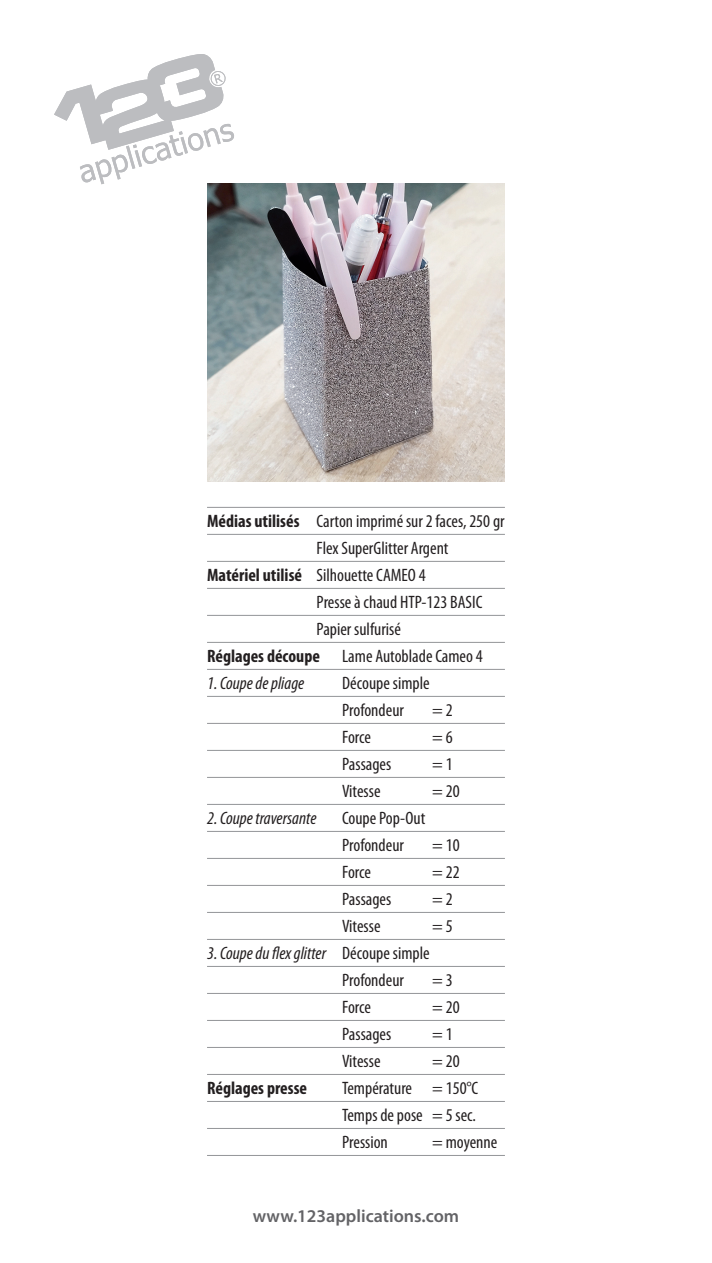
<style>
.page{position:relative;width:712px;height:1263px;background:#fff}
.page>*{position:absolute;margin:0;border:0;box-sizing:border-box;transform-origin:0 0}
.t1{font:condensed 18px/27px "Myriad Pro";color:#231f20}
.t2{font:italic condensed 18px "Myriad Pro";color:#231f20}
.t3{font:600 18px "Myriad Pro";color:#636366}
.t4{font:700 condensed 18px "Myriad Pro";color:#231f20}
.s1{font-weight:700}
.s2{font-style:italic}
</style>
<div class="page">
<svg style="left:54px;top:54px;width:180px;height:130px"></svg>
<img style="left:207px;top:184px;width:298px;height:297px">
<hr style="left:207px;top:507px;width:298px;height:1px;background:#939598">
<hr style="left:207px;top:534px;width:298px;height:1px;background:#939598">
<hr style="left:207px;top:561px;width:298px;height:1px;background:#939598">
<hr style="left:207px;top:588px;width:298px;height:1px;background:#939598">
<hr style="left:207px;top:615px;width:298px;height:1px;background:#939598">
<hr style="left:207px;top:642px;width:298px;height:1px;background:#939598">
<hr style="left:207px;top:669px;width:298px;height:1px;background:#939598">
<hr style="left:207px;top:696px;width:298px;height:1px;background:#939598">
<hr style="left:207px;top:723px;width:298px;height:1px;background:#939598">
<hr style="left:207px;top:750px;width:298px;height:1px;background:#939598">
<hr style="left:207px;top:777px;width:298px;height:1px;background:#939598">
<hr style="left:207px;top:804px;width:298px;height:1px;background:#939598">
<hr style="left:207px;top:831px;width:298px;height:1px;background:#939598">
<hr style="left:207px;top:858px;width:298px;height:1px;background:#939598">
<hr style="left:207px;top:885px;width:298px;height:1px;background:#939598">
<hr style="left:207px;top:912px;width:298px;height:1px;background:#939598">
<hr style="left:207px;top:939px;width:298px;height:1px;background:#939598">
<hr style="left:207px;top:966px;width:298px;height:1px;background:#939598">
<hr style="left:207px;top:993px;width:298px;height:1px;background:#939598">
<hr style="left:207px;top:1020px;width:298px;height:1px;background:#939598">
<hr style="left:207px;top:1047px;width:298px;height:1px;background:#939598">
<hr style="left:207px;top:1074px;width:298px;height:1px;background:#939598">
<hr style="left:207px;top:1101px;width:298px;height:1px;background:#939598">
<hr style="left:207px;top:1128px;width:298px;height:1px;background:#939598">
<hr style="left:207px;top:1155px;width:298px;height:1px;background:#939598">
<p class="t1" style="left:207px;top:507px;width:299px"><span class="s1">Médias utilisés</span> Carton imprimé sur 2 faces, 250 gr</p>
<p class="t1" style="left:316px;top:534px;width:133px">Flex SuperGlitter Argent</p>
<p class="t1" style="left:207px;top:561px;width:220px"><span class="s1">Matériel utilisé</span> Silhouette CAMEO 4</p>
<p class="t1" style="left:316px;top:588px;width:167px">Presse à chaud HTP-123 BASIC</p>
<p class="t1" style="left:316px;top:615px;width:86px">Papier sulfurisé</p>
<p class="t1" style="left:207px;top:642px;width:277px"><span class="s1">Réglages découpe</span> Lame Autoblade Cameo 4</p>
<p class="t2" style="left:207px;top:672px;width:99px">1. Coupe de pliage</p>
<p class="t1" style="left:342px;top:669px;width:89px">Découpe simple<br>Profondeur</p>
<p class="t1" style="left:432px;top:696px;width:22px">= 2</p>
<p class="t1" style="left:342px;top:723px;width:30px">Force</p>
<p class="t1" style="left:432px;top:723px;width:22px">= 6</p>
<p class="t1" style="left:342px;top:750px;width:51px">Passages</p>
<p class="t1" style="left:432px;top:750px;width:22px">= 1</p>
<p class="t1" style="left:342px;top:777px;width:40px">Vitesse</p>
<p class="t1" style="left:432px;top:777px;width:29px">= 20</p>
<p class="t2" style="left:207px;top:807px;width:111px">2. Coupe traversante</p>
<p class="t1" style="left:342px;top:804px;width:85px">Coupe Pop-Out<br>Profondeur</p>
<p class="t1" style="left:432px;top:831px;width:29px">= 10</p>
<p class="t1" style="left:342px;top:858px;width:30px">Force</p>
<p class="t1" style="left:432px;top:858px;width:29px">= 22</p>
<p class="t1" style="left:342px;top:885px;width:51px">Passages</p>
<p class="t1" style="left:432px;top:885px;width:22px">= 2</p>
<p class="t1" style="left:342px;top:912px;width:40px">Vitesse</p>
<p class="t1" style="left:432px;top:912px;width:22px">= 5</p>
<p class="t1" style="left:342px;top:939px;width:89px;text-indent:-135px"><span class="s2">3. Coupe du flex glitter</span> Découpe simple<br>Profondeur</p>
<p class="t1" style="left:432px;top:966px;width:22px">= 3</p>
<p class="t1" style="left:342px;top:993px;width:30px">Force</p>
<p class="t1" style="left:432px;top:993px;width:29px">= 20</p>
<p class="t1" style="left:342px;top:1020px;width:51px">Passages</p>
<p class="t1" style="left:432px;top:1020px;width:22px">= 1</p>
<p class="t1" style="left:342px;top:1047px;width:40px">Vitesse</p>
<p class="t1" style="left:432px;top:1047px;width:29px">= 20</p>
<p class="t4" style="left:207px;top:1077px;width:101px">Réglages presse</p>
<p class="t1" style="left:342px;top:1074px;width:138px">Température = 150°C<br>Temps de pose = 5 sec.<br>Pression</p>
<p class="t1" style="left:432px;top:1128px;width:67px">= moyenne</p>
<p class="t3" style="left:253px;top:1205px;width:208px">www.123applications.com</p>
</div>
